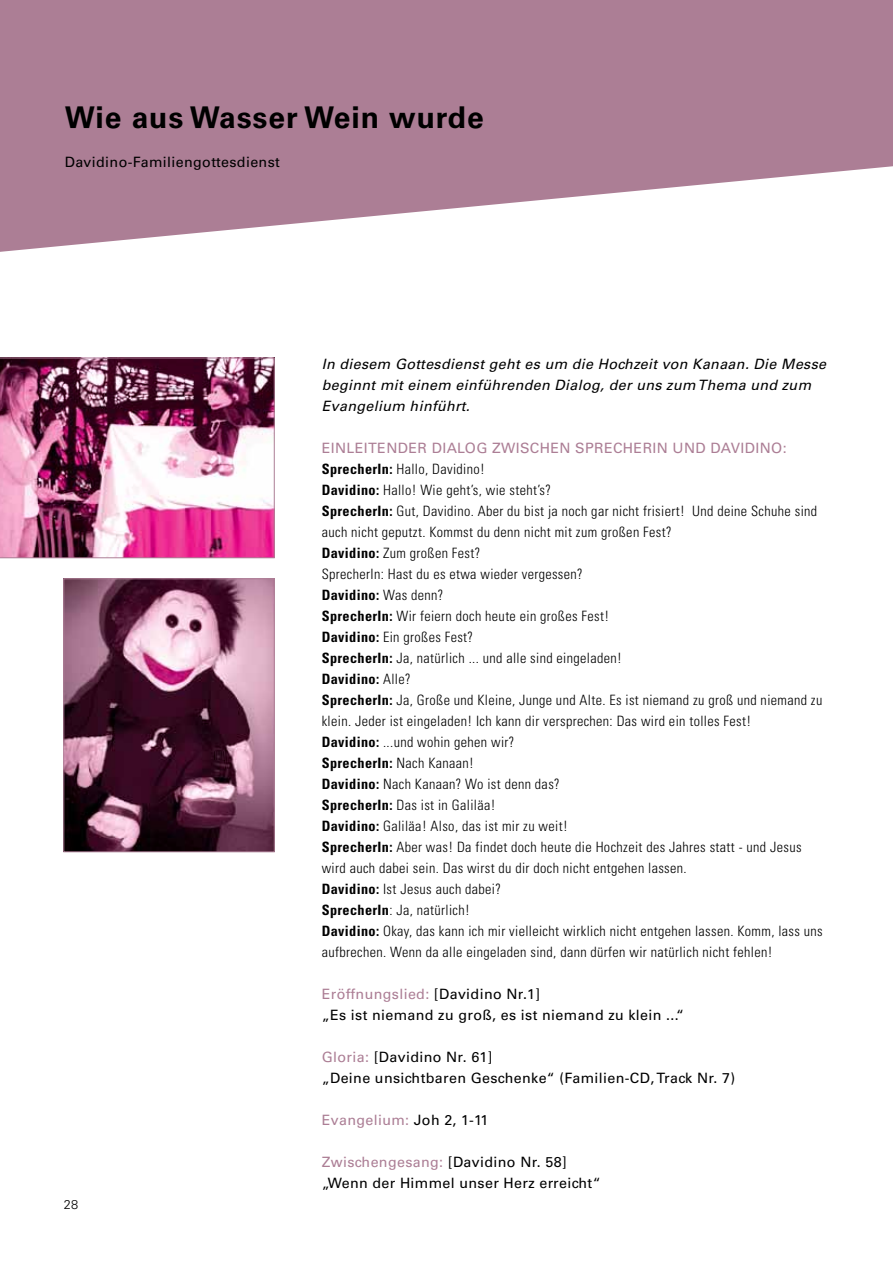
<style>
.page{position:relative;width:893px;height:1263px;background:#fff}
.page>*{position:absolute;margin:0;border:0;box-sizing:border-box;transform-origin:0 0}
.t1{font:700 30px "Univers";letter-spacing:.03em;color:#000}
.t2{font:300 condensed 14.25px/21px "Univers";letter-spacing:.025em;color:#000}
.t3{font:14.25px/21px "Univers";letter-spacing:.025em;color:#000}
.t4{font:italic 14.25px/21px "Univers";letter-spacing:.025em;color:#000}
.t5{font:14.25px "Univers";letter-spacing:.025em;color:#ac7e95}
.t6{font:300 12.75px "Univers";color:#000}
.s1{font-weight:700}
.s2{color:#ac7e95}
.s3{color:#000}
</style>
<div class="page">
<img style="left:0;top:358px;width:275px;height:200px">
<img style="left:65px;top:580px;width:208px;height:270px">
<div style="left:63px;top:578px;width:212px;height:274px;border:1px solid #ac7e95"></div>
<svg style="left:0;top:0;width:893px;height:252px;fill:#ac7e95"></svg>
<h1 class="t1" style="left:65px;top:99px;width:421px">Wie aus Wasser Wein wurde</h1>
<p class="t3" style="left:65px;top:151px;width:217px">Davidino-Familiengottesdienst</p>
<p class="t6" style="left:64px;top:1197px;width:16px">28</p>
<p class="t4" style="left:322px;top:353px;width:506px">In diesem Gottesdienst geht es um die Hochzeit von Kanaan. Die Messe beginnt mit einem einführenden Dialog, der uns zum Thema und zum<br>Evangelium hinführt.</p>
<p class="t5" style="left:322px;top:439px;width:19px">Einleitender</p>
<p class="t5" style="left:432px;top:439px;width:21px">Dialog</p>
<p class="t5" style="left:492px;top:439px;width:11px">zwischen</p>
<p class="t5" style="left:575px;top:439px;width:21px">Sprecher</p>
<p class="t5" style="left:653px;top:439px;width:32px">In und</p>
<p class="t5" style="left:710px;top:439px;width:21px">Davidino</p>
<p class="t5" style="left:783px;top:439px;width:5px">:</p>
<p class="t2" style="left:322px;top:458px;width:503px"><span class="s1">SprecherIn:</span> Hallo, Davidino!<br><span class="s1">Davidino:</span> Hallo! Wie geht’s, wie steht’s?<br><span class="s1">SprecherIn:</span> Gut, Davidino. Aber du bist ja noch gar nicht frisiert! Und deine Schuhe sind auch nicht geputzt. Kommst du denn nicht mit zum großen Fest?<br><span class="s1">Davidino:</span> Zum großen Fest?<br>SprecherIn: Hast du es etwa wieder vergessen?<br><span class="s1">Davidino:</span> Was denn?<br><span class="s1">SprecherIn:</span> Wir feiern doch heute ein großes Fest!<br><span class="s1">Davidino:</span> Ein großes Fest?<br><span class="s1">SprecherIn:</span> Ja, natürlich ... und alle sind eingeladen!<br><span class="s1">Davidino:</span> Alle?<br><span class="s1">SprecherIn:</span> Ja, Große und Kleine, Junge und Alte. Es ist niemand zu groß und niemand zu klein. Jeder ist eingeladen! Ich kann dir versprechen: Das wird ein tolles Fest!<br><span class="s1">Davidino:</span> ...und wohin gehen wir?<br><span class="s1">SprecherIn:</span> Nach Kanaan!<br><span class="s1">Davidino:</span> Nach Kanaan? Wo ist denn das?<br><span class="s1">SprecherIn:</span> Das ist in Galiläa!<br><span class="s1">Davidino:</span> Galiläa! Also, das ist mir zu weit!<br><span class="s1">SprecherIn:</span> Aber was! Da findet doch heute die Hochzeit des Jahres statt - und Jesus wird auch dabei sein. Das wirst du dir doch nicht entgehen lassen.<br><span class="s1">Davidino:</span> Ist Jesus auch dabei?<br><span class="s1">SprecherIn</span>: Ja, natürlich!<br><span class="s1">Davidino:</span> Okay, das kann ich mir vielleicht wirklich nicht entgehen lassen. Komm, lass uns aufbrechen. Wenn da alle eingeladen sind, dann dürfen wir natürlich nicht fehlen!</p>
<p class="t3" style="left:322px;top:983px;width:364px"><span class="s2">Eröffnungslied:</span> [Davidino Nr.1]<br>„Es ist niemand zu groß, es ist niemand zu klein ...“</p>
<p class="t3" style="left:322px;top:1046px;width:415px"><span class="s2">Gloria:</span> [Davidino Nr. 61]<br>„Deine unsichtbaren Geschenke“ (Familien-CD, Track Nr. 7)</p>
<p class="t5" style="left:322px;top:1111px;width:168px">Evangelium: <span class="s3">Joh 2, 1-11</span></p>
<p class="t3" style="left:322px;top:1151px;width:280px"><span class="s2">Zwischengesang:</span> [Davidino Nr. 58] „Wenn der Himmel unser Herz erreicht“</p>
</div>
